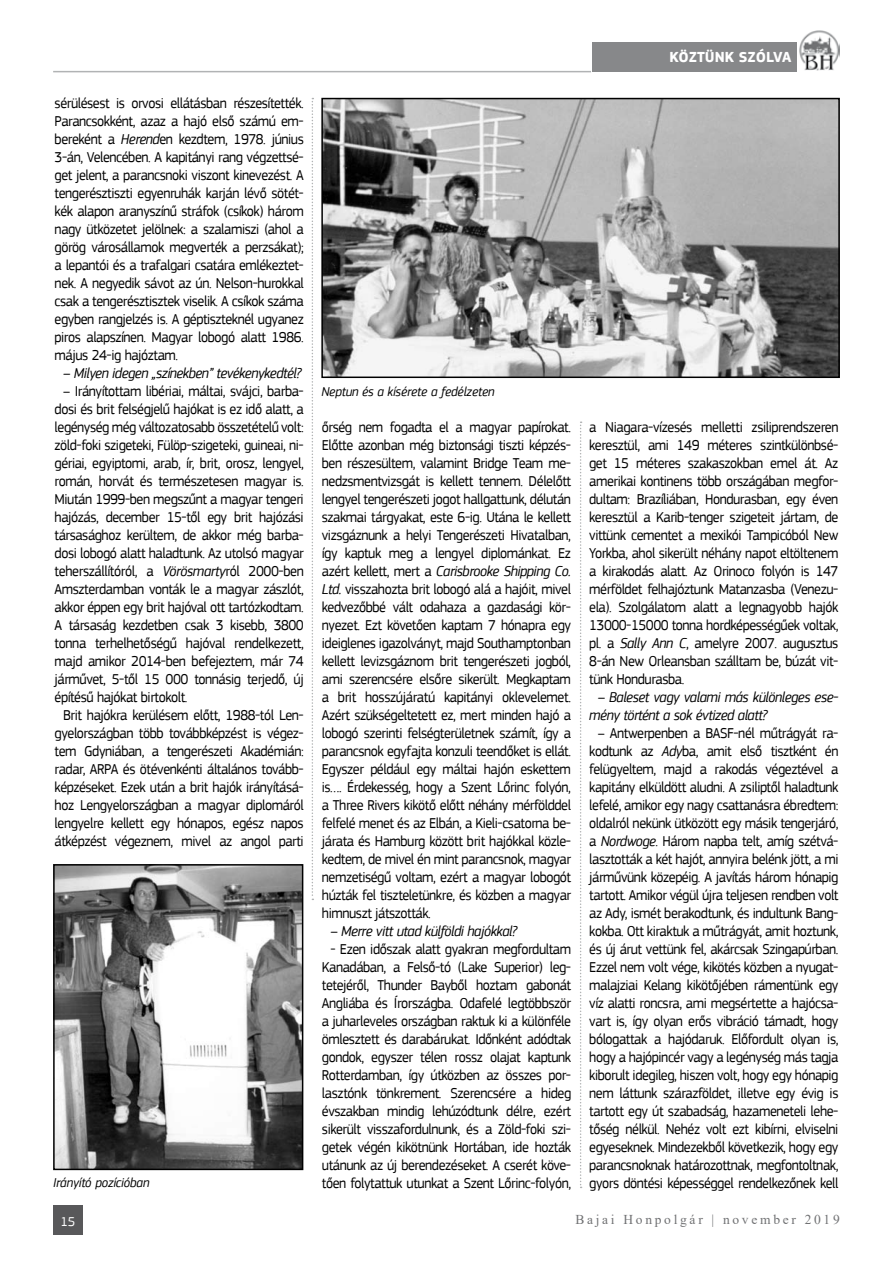
<style>
.page{position:relative;width:893px;height:1263px;background:#fff}
.page>*{position:absolute;margin:0;border:0;box-sizing:border-box;transform-origin:0 0}
.t1{font:15px/18px "PF Square Sans Pro";letter-spacing:-.03em;color:#000;text-align:justify;scale:.94 1}
.t2{font:italic 15px/18px "PF Square Sans Pro";letter-spacing:-.03em;color:#000;scale:.94 1}
.t3{font:700 15px "PF Square Sans Pro";color:#fff}
.t4{font:italic 13.5px "PF Square Sans Pro";letter-spacing:-.01em;color:#000;scale:.95 1}
.t5{font:13.5px "Times New Roman";letter-spacing:.2em;color:#707173}
.t6{font:13.5px "PF Square Sans Pro";color:#fff}
.s1{font-style:italic}
</style>
<div class="page">
<div style="left:53px;top:1205px;width:30px;height:30px;background:#58585a"></div>
<div style="left:592px;top:42px;width:205px;height:30px;background:#87888a"></div>
<hr style="left:53px;top:71px;width:538px;height:1px;background:#b1b3b4">
<img style="left:799px;top:30px;width:40px;height:41px">
<svg style="left:312px;top:98px;width:1px;height:802px"></svg>
<svg style="left:580px;top:421px;width:2px;height:767px"></svg>
<img style="left:324px;top:101px;width:513px;height:274px">
<div style="left:321px;top:98px;width:519px;height:280px;border:2px solid #000"></div>
<img style="left:56px;top:867px;width:244px;height:300px">
<div style="left:53px;top:864px;width:250px;height:306px;border:2px solid #000"></div>
<p class="t1" style="left:55px;top:94px;width:267px">sérülésest is orvosi ellátásban részesítették.<br>Parancsokként, azaz a hajó első számú em&shy;bereként a <span class="s1">Herend</span>en kezdtem, 1978. június 3-án, Velencében. A kapitányi rang végzettsé&shy;get jelent, a parancsnoki viszont kinevezést. A tengerésztiszti egyenruhák karján lévő sötét&shy;kék alapon aranyszínű stráfok (csíkok) három nagy ütközetet jelölnek: a szalamiszi (ahol a görög városállamok megverték a perzsákat); a lepantói és a trafalgari csatára emlékeztet&shy;nek. A negyedik sávot az ún. Nelson-hurokkal csak a tengerésztisztek viselik. A csíkok száma egyben rangjelzés is. A géptiszteknél ugyanez piros alapszínen. Magyar lobogó alatt 1986. május 24-ig hajóztam.</p>
<p class="t2" style="left:63px;top:364px;width:255px">– Milyen idegen „színekben” tevékenykedtél?</p>
<p class="t1" style="left:63px;top:382px;width:258px">– Irányítottam libériai, máltai, svájci, barba-</p>
<p class="t1" style="left:55px;top:400px;width:267px">dosi és brit felségjelű hajókat is ez idő alatt, a</p>
<p class="t1" style="left:55px;top:418px;width:267px">legénység még változatosabb összetételű volt:</p>
<p class="t1" style="left:55px;top:436px;width:267px">zöld-foki szigeteki, Fülöp-szigeteki, guineai, ni-</p>
<p class="t1" style="left:55px;top:454px;width:267px">gériai, egyiptomi, arab, ír, brit, orosz, lengyel,</p>
<p class="t1" style="left:55px;top:472px;width:267px">román, horvát és természetesen magyar is.</p>
<p class="t1" style="left:55px;top:490px;width:267px">Miután 1999-ben megszűnt a magyar tengeri</p>
<p class="t1" style="left:55px;top:508px;width:267px">hajózás, december 15-től egy brit hajózási</p>
<p class="t1" style="left:55px;top:526px;width:267px">társasághoz kerültem, de akkor még barba-</p>
<p class="t1" style="left:55px;top:544px;width:267px">dosi lobogó alatt haladtunk. Az utolsó magyar</p>
<p class="t1" style="left:55px;top:562px;width:267px">teherszállítóról, a <span class="s1">Vörösmarty</span>ról 2000-ben</p>
<p class="t1" style="left:55px;top:580px;width:267px">Amszterdamban vonták le a magyar zászlót,</p>
<p class="t1" style="left:55px;top:598px;width:267px">akkor éppen egy brit hajóval ott tartózkodtam.</p>
<p class="t1" style="left:55px;top:616px;width:267px">A társaság kezdetben csak 3 kisebb, 3800</p>
<p class="t1" style="left:55px;top:634px;width:267px">tonna terhelhetőségű hajóval rendelkezett,</p>
<p class="t1" style="left:55px;top:652px;width:267px">majd amikor 2014-ben befejeztem, már 74</p>
<p class="t1" style="left:55px;top:670px;width:267px">járművet, 5-től 15 000 tonnásig terjedő, új</p>
<p class="t1" style="left:55px;top:688px;width:143px">építésű hajókat birtokolt.</p>
<p class="t1" style="left:63px;top:706px;width:258px">Brit hajókra kerülésem előtt, 1988-tól Len-</p>
<p class="t1" style="left:55px;top:724px;width:267px">gyelországban több továbbképzést is végez-</p>
<p class="t1" style="left:55px;top:742px;width:267px">tem Gdyniában, a tengerészeti Akadémián:</p>
<p class="t1" style="left:55px;top:760px;width:267px">radar, ARPA és ötévenkénti általános tovább-</p>
<p class="t1" style="left:55px;top:778px;width:267px">képzéseket. Ezek után a brit hajók irányításá-</p>
<p class="t1" style="left:55px;top:796px;width:267px">hoz Lengyelországban a magyar diplomáról</p>
<p class="t1" style="left:55px;top:814px;width:267px">lengyelre kellett egy hónapos, egész napos</p>
<p class="t1" style="left:55px;top:832px;width:267px">átképzést végeznem, mivel az angol parti</p>
<p class="t4" style="left:53px;top:1175px;width:103px">Irányító pozícióban</p>
<p class="t4" style="left:321px;top:384px;width:184px">Neptun és a kísérete a fedélzeten</p>
<p class="t1" style="left:322px;top:418px;width:267px">őrség nem fogadta el a magyar papírokat.<br>Előtte azonban még biztonsági tiszti képzés&shy;ben részesültem, valamint Bridge Team me&shy;nedzsmentvizsgát is kellett tennem. Délelőtt lengyel tengerészeti jogot hallgattunk, délután szakmai tárgyakat, este 6-ig. Utána le kellett vizsgáznunk a helyi Tengerészeti Hivatalban, így kaptuk meg a lengyel diplománkat. Ez azért kellett, mert a <span class="s1">Carisbrooke Shipping Co.<br>Ltd.</span> visszahozta brit lobogó alá a hajóit, mivel kedvezőbbé vált odahaza a gazdasági kör&shy;nyezet. Ezt követően kaptam 7 hónapra egy ideiglenes igazolványt, majd Southamptonban kellett levizsgáznom brit tengerészeti jogból, ami szerencsére elsőre sikerült. Megkaptam a brit hosszújáratú kapitányi oklevelemet.<br>Azért szükségeltetett ez, mert minden hajó a lobogó szerinti felségterületnek számít, így a parancsnok egyfajta konzuli teendőket is ellát.<br>Egyszer például egy máltai hajón eskettem is…. Érdekesség, hogy a Szent Lőrinc folyón, a Three Rivers kikötő előtt néhány mérfölddel felfelé menet és az Elbán, a Kieli-csatorna be&shy;járata és Hamburg között brit hajókkal közle&shy;kedtem, de mivel én mint parancsnok, magyar nemzetiségű voltam, ezért a magyar lobogót húzták fel tiszteletünkre, és közben a magyar himnuszt játszották.</p>
<p class="t2" style="left:330px;top:922px;width:200px">– Merre vitt utad külföldi hajókkal?</p>
<p class="t1" style="left:322px;top:940px;width:267px;text-align:center">- Ezen időszak alatt gyakran megfordultam Kanadában, a Felső-tó (Lake Superior) leg&shy;tetejéről, Thunder Bayből hoztam gabonát Angliába és Írországba. Odafelé legtöbbször a juharleveles országban raktuk ki a különféle ömlesztett és darabárukat. Időnként adódtak gondok, egyszer télen rossz olajat kaptunk Rotterdamban, így útközben az összes por&shy;lasztónk tönkrement. Szerencsére a hideg évszakban mindig lehúzódtunk délre, ezért sikerült visszafordulnunk, és a Zöld-foki szi&shy;getek végén kikötnünk Hortában, ide hozták utánunk az új berendezéseket. A cserét köve&shy;tően folytattuk utunkat a Szent Lőrinc-folyón,</p>
<p class="t3" style="left:669px;top:48px;width:124px">KÖZTÜNK SZÓLVA</p>
<p class="t1" style="left:589px;top:418px;width:267px">a Niagara-vízesés melletti zsiliprendszeren keresztül, ami 149 méteres szintkülönbsé&shy;get 15 méteres szakaszokban emel át. Az amerikai kontinens több országában megfor&shy;dultam: Brazíliában, Hondurasban, egy éven keresztül a Karib-tenger szigeteit jártam, de vittünk cementet a mexikói Tampicóból New Yorkba, ahol sikerült néhány napot eltöltenem a kirakodás alatt. Az Orinoco folyón is 147 mérföldet felhajóztunk Matanzasba (Venezu&shy;ela). Szolgálatom alatt a legnagyobb hajók 13000-15000 tonna hordképességűek voltak, pl. a <span class="s1">Sally Ann C</span>, amelyre 2007. augusztus 8-án New Orleansban szálltam be, búzát vit&shy;tünk Hondurasba.</p>
<p class="t2" style="left:589px;top:688px;width:267px;text-indent:9px">– Baleset vagy valami más különleges ese&shy;mény történt a sok évtized alatt?</p>
<p class="t1" style="left:589px;top:724px;width:267px;text-align:center">– Antwerpenben a BASF-nél műtrágyát ra&shy;kodtunk az <span class="s1">Ady</span>ba, amit első tisztként én felügyeltem, majd a rakodás végeztével a kapitány elküldött aludni. A zsiliptől haladtunk lefelé, amikor egy nagy csattanásra ébredtem: oldalról nekünk ütközött egy másik tengerjáró, a <span class="s1">Nordwoge</span>. Három napba telt, amíg szétvá&shy;lasztották a két hajót, annyira belénk jött, a mi járművünk közepéig. A javítás három hónapig tartott. Amikor végül újra teljesen rendben volt az Ady, ismét berakodtunk, és indultunk Bang&shy;kokba. Ott kiraktuk a műtrágyát, amit hoztunk, és új árut vettünk fel, akárcsak Szingapúrban.<br>Ezzel nem volt vége, kikötés közben a nyugat&shy;malajziai Kelang kikötőjében rámentünk egy víz alatti roncsra, ami megsértette a hajócsa&shy;vart is, így olyan erős vibráció támadt, hogy bólogattak a hajódaruk. Előfordult olyan is, hogy a hajópincér vagy a legénység más tagja kiborult idegileg, hiszen volt, hogy egy hónapig nem láttunk szárazföldet, illetve egy évig is tartott egy út szabadság, hazameneteli lehe&shy;tőség nélkül. Nehéz volt ezt kibírni, elviselni egyeseknek. Mindezekből következik, hogy egy parancsnoknak határozottnak, megfontoltnak, gyors döntési képességgel rendelkezőnek kell</p>
<p class="t6" style="left:60px;top:1214px;width:17px">15</p>
<p class="t5" style="left:575px;top:1210px;width:266px">Bajai Honpolgár | november 2019</p>
</div>
